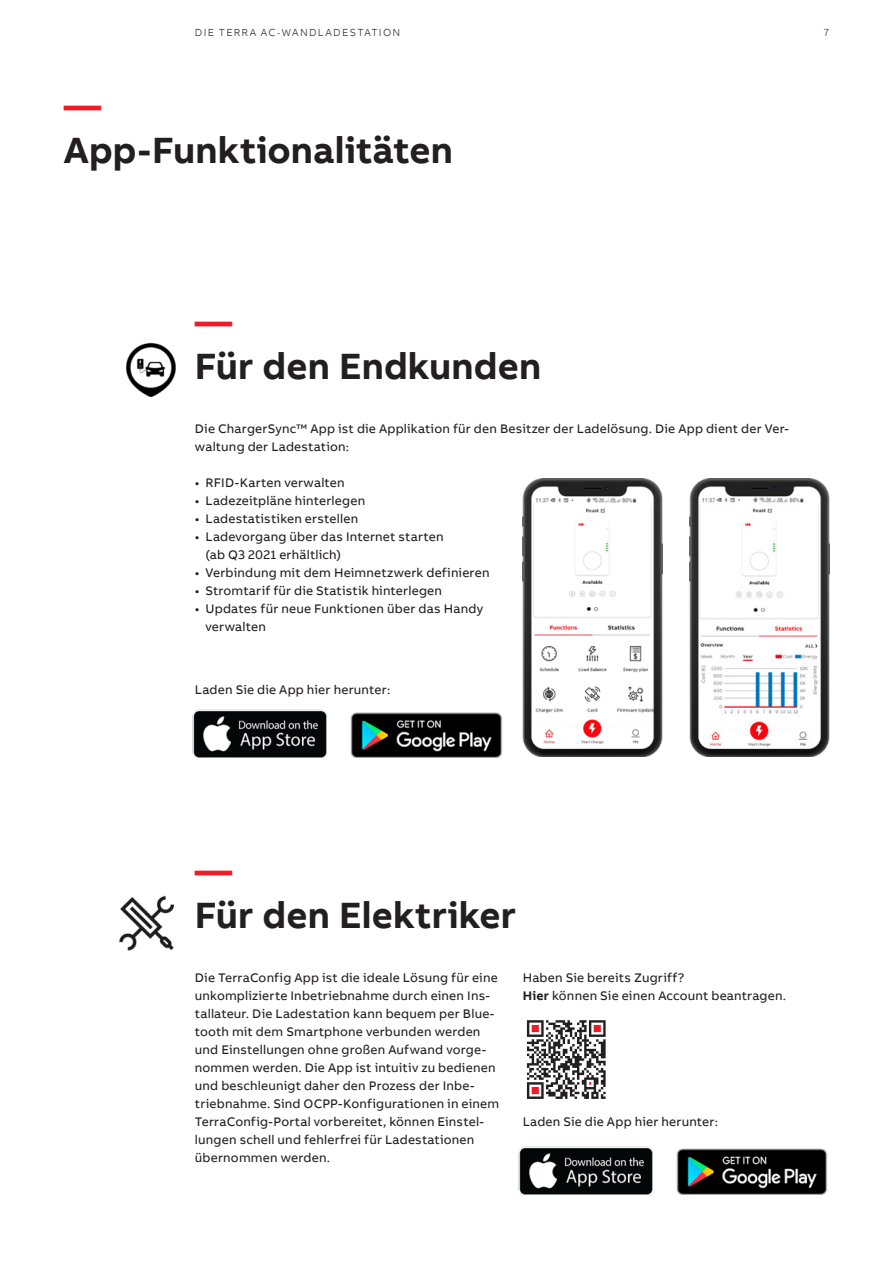
<style>
.page{position:relative;width:893px;height:1263px;background:#fff}
.page>*{position:absolute;margin:0;border:0;box-sizing:border-box;transform-origin:0 0}
.Headline_L_25pt_30pt{font:700 37.5px "AB Bvoice";letter-spacing:.005em;color:#231f20}
.Headline_L_25pt_30pt-2{font:700 37.5px "AB Bvoice";color:#ee1c28}
.Copytext_8_5pt_12pt{font:12.75px/18px "AB Bvoice";letter-spacing:.015em;color:#231f20}
.t1{font:300 10.5px "AB Bvoice";letter-spacing:.12em;color:#231f20}
.s1{font-weight:700}
</style>
<div class="page">
<img style="left:126px;top:343px;width:50px;height:54px">
<img style="left:119px;top:895px;width:55px;height:56px">
<img style="left:193px;top:710px;width:135px;height:48px">
<img style="left:518px;top:1146px;width:135px;height:49px">
<img style="left:350px;top:712px;width:152px;height:46px">
<img style="left:676px;top:1148px;width:152px;height:46px">
<img style="left:523px;top:478px;width:139px;height:279px">
<img style="left:690px;top:478px;width:139px;height:279px">
<svg style="left:527px;top:1020px;width:79px;height:79px"></svg>
<p class="t1" style="left:195px;top:27px;width:207px">DIE TERRA AC-WANDLADESTATION</p>
<p class="t1" style="left:824px;top:26px;width:7px">7</p>
<p class="Headline_L_25pt_30pt-2" style="left:64px;top:81px;width:39px">—</p>
<p class="Headline_L_25pt_30pt" style="left:64px;top:126px;width:391px">App-Funktionalitäten</p>
<p class="Headline_L_25pt_30pt-2" style="left:195px;top:297px;width:39px">—</p>
<p class="Headline_L_25pt_30pt" style="left:195px;top:342px;width:348px">Für den Endkunden</p>
<p class="Copytext_8_5pt_12pt" style="left:195px;top:420px;width:594px">Die ChargerSync™ App ist die Applikation für den Besitzer der Ladelösung. Die App dient der Ver&shy;waltung der Ladestation:</p>
<p class="Copytext_8_5pt_12pt" style="left:195px;top:474px;width:151px">• RFID-Karten verwalten</p>
<p class="Copytext_8_5pt_12pt" style="left:195px;top:492px;width:172px">• Ladezeitpläne hinterlegen</p>
<p class="Copytext_8_5pt_12pt" style="left:195px;top:510px;width:165px">• Ladestatistiken erstellen</p>
<p class="Copytext_8_5pt_12pt" style="left:206px;top:528px;width:240px;text-indent:-11px">• Ladevorgang über das Internet starten (ab Q3 2021 erhältlich)</p>
<p class="Copytext_8_5pt_12pt" style="left:195px;top:564px;width:296px">• Verbindung mit dem Heimnetzwerk definieren</p>
<p class="Copytext_8_5pt_12pt" style="left:195px;top:582px;width:249px">• Stromtarif für die Statistik hinterlegen</p>
<p class="Copytext_8_5pt_12pt" style="left:206px;top:600px;width:279px;text-indent:-11px">• Updates für neue Funktionen über das Handy verwalten</p>
<p class="Copytext_8_5pt_12pt" style="left:195px;top:681px;width:197px">Laden Sie die App hier herunter:</p>
<p class="Headline_L_25pt_30pt-2" style="left:195px;top:846px;width:39px">—</p>
<p class="Headline_L_25pt_30pt" style="left:195px;top:891px;width:323px">Für den Elektriker</p>
<p class="Copytext_8_5pt_12pt" style="left:195px;top:969px;width:306px">Die TerraConfig App ist die ideale Lösung für eine unkomplizierte Inbetriebnahme durch einen Ins&shy;tallateur. Die Ladestation kann bequem per Blue&shy;tooth mit dem Smartphone verbunden werden und Einstellungen ohne großen Aufwand vorge&shy;nommen werden. Die App ist intuitiv zu bedienen und beschleunigt daher den Prozess der Inbe&shy;triebnahme. Sind OCPP-Konfigurationen in einem TerraConfig-Portal vorbereitet, können Einstel&shy;lungen schell und fehlerfrei für Ladestationen übernommen werden.</p>
<p class="Copytext_8_5pt_12pt" style="left:523px;top:969px;width:163px">Haben Sie bereits Zugriff?</p>
<p class="Copytext_8_5pt_12pt" style="left:523px;top:987px;width:265px"><span class="s1">Hier</span> können Sie einen Account beantragen.</p>
<p class="Copytext_8_5pt_12pt" style="left:523px;top:1113px;width:197px">Laden Sie die App hier herunter:</p>
</div>
